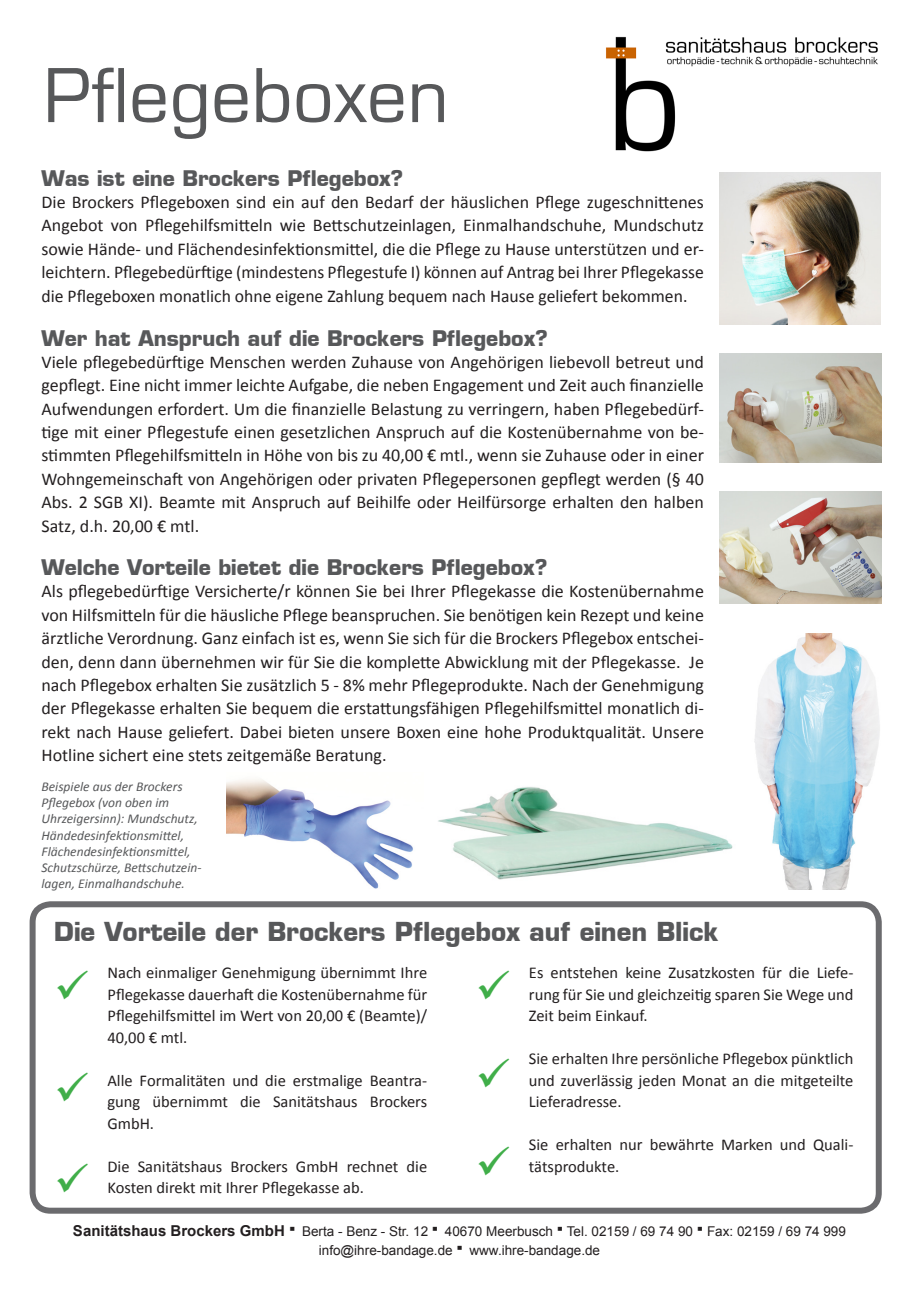
<style>
.page{position:relative;width:919px;height:1289px;background:#fff}
.page>*{position:absolute;margin:0;border:0;box-sizing:border-box;transform-origin:0 0}
.t1{font:72px "Eurostile";color:#57585a}
.t2{font:45px/87.9px "Wingdings";color:#40ae49;text-align:justify}
.t3{font:700 25.5px "Eurostile";color:#57585a}
.t4{font:700 21px "Eurostile";color:#57585a}
.t5{font:18px/23.4px "Calibri";color:#231f20;text-align:justify}
.t6{font:16.5px/21.5px "Calibri";color:#231f20;text-align:justify}
.t7{font:italic 13.5px/16.2px "Calibri";color:#57585a}
.t8{font:13.5px/19.5px "Arial";color:#231f20;text-align:center}
.s1{font-weight:700;font-size:15px}
.s2{font-weight:900;font-size:19.5px}
</style>
<div class="page">
<img style="left:720px;top:491px;width:161px;height:113px">
<img style="left:719px;top:173px;width:161px;height:151px">
<img style="left:720px;top:353px;width:161px;height:109px">
<img style="left:754px;top:633px;width:126px;height:256px">
<img style="left:226px;top:779px;width:187px;height:110px">
<img style="left:438px;top:787px;width:295px;height:93px">
<div style="left:30px;top:901px;width:851px;height:312px;border:6px solid #6b6b6e;border-radius:18px"></div>
<img style="left:606px;top:36px;width:272px;height:116px">
<h1 class="t1" style="left:44px;top:52px;width:406px">Pflegeboxen</h1>
<p class="t4" style="left:41px;top:165px;width:363px">Was ist eine Brockers Pflegebox?</p>
<p class="t5" style="left:41px;top:190px;width:664px">Die Brockers Pflegeboxen sind ein auf den Bedarf der häuslichen Pflege zugeschnittenes Angebot von Pflegehilfsmitteln wie Bettschutzeinlagen, Einmalhandschuhe, Mundschutz sowie Hände- und Flächendesinfektionsmittel, die die Pflege zu Hause unterstützen und er&shy;leichtern. Pflegebedürftige (mindestens Pflegestufe I) können auf Antrag bei Ihrer Pflegekasse die Pflegeboxen monatlich ohne eigene Zahlung bequem nach Hause geliefert bekommen.</p>
<p class="t4" style="left:41px;top:325px;width:508px">Wer hat Anspruch auf die Brockers Pflegebox?</p>
<p class="t5" style="left:41px;top:350px;width:664px">Viele pflegebedürftige Menschen werden Zuhause von Angehörigen liebevoll betreut und gepflegt. Eine nicht immer leichte Aufgabe, die neben Engagement und Zeit auch finanzielle Aufwendungen erfordert. Um die finanzielle Belastung zu verringern, haben Pflegebedürf&shy;tige mit einer Pflegestufe einen gesetzlichen Anspruch auf die Kostenübernahme von be&shy;stimmten Pflegehilfsmitteln in Höhe von bis zu 40,00 € mtl., wenn sie Zuhause oder in einer Wohngemeinschaft von Angehörigen oder privaten Pflegepersonen gepflegt werden (§ 40<br>Abs. 2 SGB XI). Beamte mit Anspruch auf Beihilfe oder Heilfürsorge erhalten den halben Satz, d.h. 20,00 € mtl.</p>
<p class="t4" style="left:41px;top:553px;width:507px">Welche Vorteile bietet die Brockers Pflegebox?</p>
<p class="t5" style="left:41px;top:579px;width:664px">Als pflegebedürftige Versicherte/r können Sie bei Ihrer Pflegekasse die Kostenübernahme von Hilfsmitteln für die häusliche Pflege beanspruchen. Sie benötigen kein Rezept und keine ärztliche Verordnung. Ganz einfach ist es, wenn Sie sich für die Brockers Pflegebox entschei&shy;den, denn dann übernehmen wir für Sie die komplette Abwicklung mit der Pflegekasse. Je nach Pflegebox erhalten Sie zusätzlich 5 - 8% mehr Pflegeprodukte. Nach der Genehmigung der Pflegekasse erhalten Sie bequem die erstattungsfähigen Pflegehilfsmittel monatlich di&shy;rekt nach Hause geliefert. Dabei bieten unsere Boxen eine hohe Produktqualität. Unsere Hotline sichert eine stets zeitgemäße Beratung.</p>
<p class="t7" style="left:41px;top:778px;width:162px">Beispiele aus der Brockers<br>Pflegebox (von oben im<br>Uhrzeigersinn): Mundschutz,<br>Händedesinfektionsmittel,<br>Flächendesinfektionsmittel,<br>Schutzschürze, Bettschutzein&shy;lagen, Einmalhandschuhe.</p>
<h3 class="t3" style="left:54px;top:915px;width:665px">Die Vorteile der Brockers Pflegebox auf einen Blick</h3>
<p class="t6" style="left:529px;top:962px;width:326px">Es entstehen keine Zusatzkosten für die Liefe&shy;rung für Sie und gleichzeitig sparen Sie Wege und Zeit beim Einkauf.</p>
<p class="t6" style="left:529px;top:1048px;width:326px">Sie erhalten Ihre persönliche Pflegebox pünktlich und zuverlässig jeden Monat an die mitgeteilte Lieferadresse.</p>
<p class="t6" style="left:529px;top:1133px;width:326px">Sie erhalten nur bewährte Marken und Quali&shy;tätsprodukte.</p>
<p class="t6" style="left:107px;top:962px;width:321px">Nach einmaliger Genehmigung übernimmt Ihre Pflegekasse dauerhaft die Kostenübernahme für Pflegehilfsmittel im Wert von 20,00 € (Beamte)/ 40,00 € mtl.</p>
<p class="t6" style="left:107px;top:1069px;width:321px">Alle Formalitäten und die erstmalige Beantra&shy;gung übernimmt die Sanitätshaus Brockers GmbH.</p>
<p class="t6" style="left:107px;top:1155px;width:321px">Die Sanitätshaus Brockers GmbH rechnet die<br>Kosten direkt mit Ihrer Pflegekasse ab.</p>
<h2 class="t2" style="left:475px;top:945px;width:37px">✓ ✓ ✓</h2>
<p class="t8" style="left:73px;top:1221px;width:774px"><span class="s1">Sanitätshaus Brockers GmbH</span> <span class="s2">·</span> Berta - Benz - Str. 12 <span class="s2">·</span> 40670 Meerbusch <span class="s2">·</span> Tel. 02159 / 69 74 90 <span class="s2">·</span> Fax: 02159 / 69 74 999 info@ihre-bandage.de <span class="s2">·</span> www.ihre-bandage.de</p>
</div>
